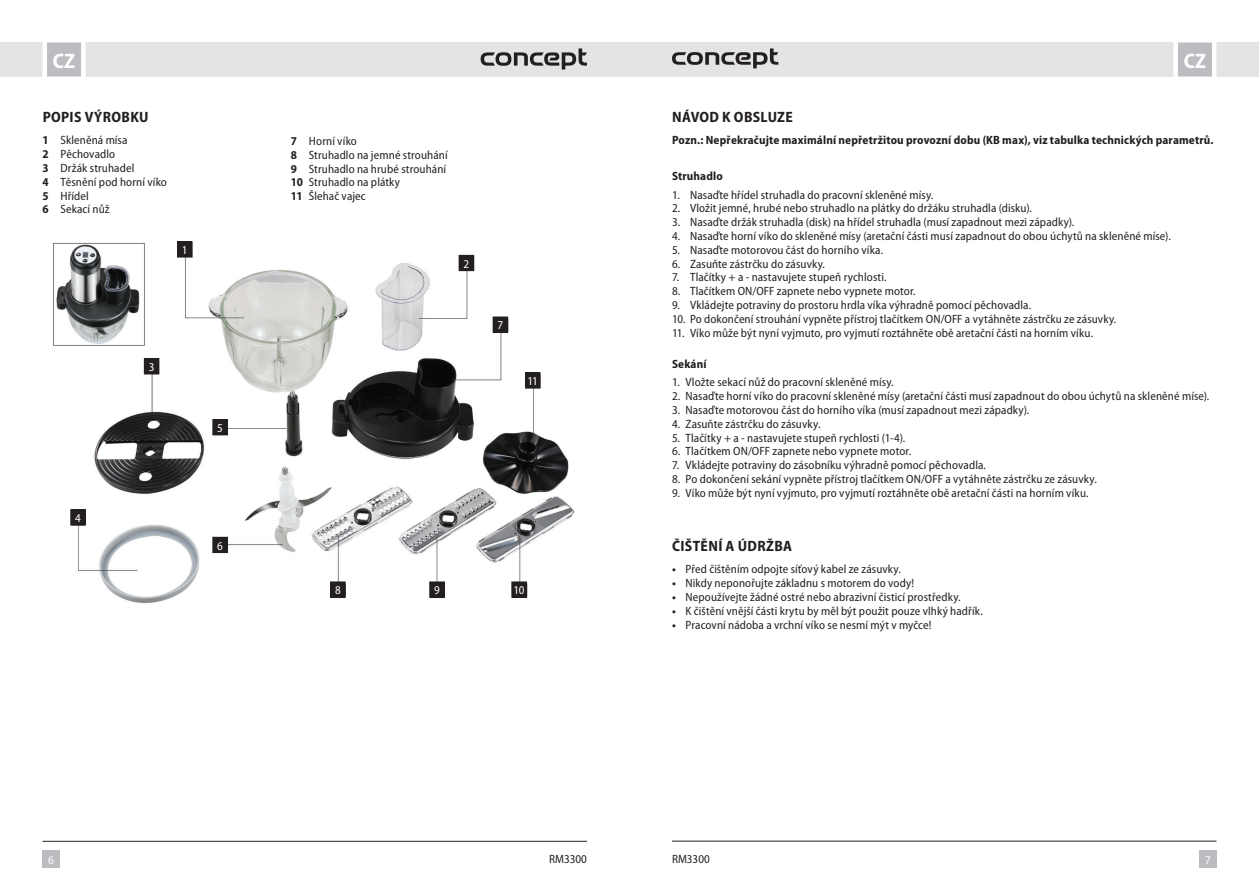
<style>
.page{position:relative;width:1259px;height:893px;background:#fff}
.page>*{position:absolute;margin:0;border:0;box-sizing:border-box;transform-origin:0 0}
.t1{font:700 semi-condensed 21px "Myriad Pro";color:#fff}
.t2{font:700 semi-condensed 15px "Myriad Pro";letter-spacing:.025em;color:#231f20}
.t3{font:semi-condensed 12px/13.8px "Myriad Pro";letter-spacing:.01em;color:#231f20}
.t4{font:700 semi-condensed 12px "Myriad Pro";letter-spacing:.015em;color:#231f20}
.t5{font:semi-condensed 12px "Myriad Pro";color:#fff}
.s1{font-weight:700}
</style>
<div class="page">
<div style="left:629px;top:43px;width:630px;height:34px;background:#e4e4e4"></div>
<div style="left:0;top:43px;width:629px;height:34px;background:#e4e4e4"></div>
<div style="left:43px;top:850px;width:17px;height:17px;background:#bcbdc0"></div>
<div style="left:1199px;top:850px;width:17px;height:17px;background:#bcbdc0"></div>
<svg style="left:1171px;top:42px;width:47px;height:35px;background:#cdced0"></svg>
<svg style="left:40px;top:42px;width:48px;height:35px;background:#ceced0"></svg>
<hr style="left:672px;top:841px;width:544px;height:1px;background:#231f20">
<hr style="left:43px;top:841px;width:544px;height:1px;background:#231f20">
<svg style="left:672px;top:48px;width:106px;height:20px"></svg>
<svg style="left:480px;top:48px;width:107px;height:22px"></svg>
<img style="left:53px;top:241px;width:522px;height:363px">
<div style="left:459px;top:255px;width:14px;height:16px;background:#231f20"></div>
<div style="left:459px;top:255px;width:15px;height:16px;border:1px solid #231f20"></div>
<div style="left:493px;top:317px;width:14px;height:15px;background:#231f20"></div>
<div style="left:493px;top:317px;width:15px;height:15px;border:1px solid #231f20"></div>
<div style="left:525px;top:373px;width:15px;height:15px;background:#231f20"></div>
<div style="left:512px;top:582px;width:14px;height:15px;background:#231f20"></div>
<div style="left:430px;top:582px;width:14px;height:15px;background:#231f20"></div>
<div style="left:429px;top:582px;width:15px;height:15px;border:1px solid #231f20"></div>
<div style="left:331px;top:582px;width:14px;height:15px;background:#231f20"></div>
<div style="left:330px;top:582px;width:15px;height:15px;border:1px solid #231f20"></div>
<div style="left:213px;top:537px;width:14px;height:16px;background:#231f20"></div>
<div style="left:213px;top:419px;width:14px;height:16px;background:#231f20"></div>
<div style="left:144px;top:359px;width:15px;height:15px;background:#231f20"></div>
<div style="left:144px;top:358px;width:15px;height:16px;border:1px solid #231f20"></div>
<div style="left:177px;top:242px;width:15px;height:15px;background:#231f20"></div>
<div style="left:71px;top:510px;width:14px;height:15px;background:#231f20"></div>
<div style="left:71px;top:509px;width:14px;height:16px;border:1px solid #231f20"></div>
<h1 class="t1" style="left:53px;top:50px;width:24px">CZ</h1>
<h1 class="t1" style="left:1183px;top:50px;width:24px">CZ</h1>
<p class="t2" style="left:43px;top:109px;width:107px">POPIS VÝROBKU</p>
<p class="t3" style="left:43px;top:134px;width:126px"><span class="s1">1</span> Skleněná mísa<br><span class="s1">2</span> Pěchovadlo<br><span class="s1">3</span> Držák struhadel<br><span class="s1">4</span> Těsnění pod horní víko<br><span class="s1">5</span> Hřídel<br><span class="s1">6</span> Sekací nůž</p>
<p class="t5" style="left:182px;top:244px;width:7px">1</p>
<p class="t5" style="left:75px;top:511px;width:7px">4</p>
<p class="t5" style="left:149px;top:360px;width:7px">3</p>
<p class="t5" style="left:217px;top:421px;width:7px">5</p>
<p class="t5" style="left:217px;top:539px;width:7px">6</p>
<p class="t3" style="left:291px;top:134px;width:158px"><span class="s1">7</span> Horní víko<br><span class="s1">8</span> Struhadlo na jemné strouhání<br><span class="s1">9</span> Struhadlo na hrubé strouhání<br><span class="s1">10</span> Struhadlo na plátky<br><span class="s1">11</span> Šlehač vajec</p>
<p class="t5" style="left:463px;top:257px;width:7px">2</p>
<p class="t5" style="left:497px;top:319px;width:7px">7</p>
<p class="t5" style="left:527px;top:375px;width:12px">11</p>
<p class="t5" style="left:335px;top:584px;width:7px">8</p>
<p class="t5" style="left:434px;top:584px;width:7px">9</p>
<p class="t5" style="left:513px;top:584px;width:13px">10</p>
<p class="t2" style="left:672px;top:109px;width:122px">NÁVOD K OBSLUZE</p>
<p class="t4" style="left:672px;top:134px;width:543px">Pozn.: Nepřekračujte maximální nepřetržitou provozní dobu (KB max), viz tabulka technických parametrů.</p>
<p class="t4" style="left:672px;top:170px;width:52px">Struhadlo</p>
<p class="t3" style="left:672px;top:188px;width:263px">1. Nasaďte hřídel struhadla do pracovní skleněné mísy.</p>
<p class="t3" style="left:672px;top:202px;width:361px">2. Vložit jemné, hrubé nebo struhadlo na plátky do držáku struhadla (disku).</p>
<p class="t3" style="left:672px;top:215px;width:404px">3. Nasaďte držák struhadla (disk) na hřídel struhadla (musí zapadnout mezi západky).</p>
<p class="t3" style="left:672px;top:229px;width:500px">4. Nasaďte horní víko do skleněné mísy (aretační části musí zapadnout do obou úchytů na skleněné míse).</p>
<p class="t3" style="left:672px;top:243px;width:213px">5. Nasaďte motorovou část do horního víka.</p>
<p class="t3" style="left:672px;top:257px;width:154px">6. Zasuňte zástrčku do zásuvky.</p>
<p class="t3" style="left:672px;top:271px;width:216px">7. Tlačítky + a - nastavujete stupeň rychlosti.</p>
<p class="t3" style="left:672px;top:284px;width:245px">8. Tlačítkem ON/OFF zapnete nebo vypnete motor.</p>
<p class="t3" style="left:672px;top:298px;width:361px">9. Vkládejte potraviny do prostoru hrdla víka výhradně pomocí pěchovadla.</p>
<p class="t3" style="left:672px;top:312px;width:446px">10. Po dokončení strouhání vypněte přístroj tlačítkem ON/OFF a vytáhněte zástrčku ze zásuvky.</p>
<p class="t3" style="left:672px;top:326px;width:422px">11. Víko může být nyní vyjmuto, pro vyjmutí roztáhněte obě aretační části na horním víku.</p>
<p class="t4" style="left:672px;top:358px;width:36px">Sekání</p>
<p class="t3" style="left:672px;top:376px;width:223px">1. Vložte sekací nůž do pracovní skleněné mísy.</p>
<p class="t3" style="left:672px;top:390px;width:539px">2. Nasaďte horní víko do pracovní skleněné mísy (aretační části musí zapadnout do obou úchytů na skleněné míse).</p>
<p class="t3" style="left:672px;top:403px;width:359px">3. Nasaďte motorovou část do horního víka (musí zapadnout mezi západky).</p>
<p class="t3" style="left:672px;top:417px;width:150px">4. Zasuňte zástrčku do zásuvky.</p>
<p class="t3" style="left:672px;top:431px;width:235px">5. Tlačítky + a - nastavujete stupeň rychlosti (1-4).</p>
<p class="t3" style="left:672px;top:445px;width:241px">6. Tlačítkem ON/OFF zapnete nebo vypnete motor.</p>
<p class="t3" style="left:672px;top:459px;width:315px">7. Vkládejte potraviny do zásobníku výhradně pomocí pěchovadla.</p>
<p class="t3" style="left:672px;top:472px;width:426px">8. Po dokončení sekání vypněte přístroj tlačítkem ON/OFF a vytáhněte zástrčku ze zásuvky.</p>
<p class="t3" style="left:672px;top:486px;width:418px">9. Víko může být nyní vyjmuto, pro vyjmutí roztáhněte obě aretační části na horním víku.</p>
<p class="t2" style="left:672px;top:538px;width:121px">ČIŠTĚNÍ A ÚDRŽBA</p>
<p class="t3" style="left:672px;top:563px;width:230px"><span class="s1">•</span> Před čištěním odpojte síťový kabel ze zásuvky.</p>
<p class="t3" style="left:672px;top:576px;width:243px"><span class="s1">•</span> Nikdy neponořujte základnu s motorem do vody!</p>
<p class="t3" style="left:672px;top:590px;width:290px"><span class="s1">•</span> Nepoužívejte žádné ostré nebo abrazivní čisticí prostředky.</p>
<p class="t3" style="left:672px;top:604px;width:312px"><span class="s1">•</span> K čištění vnější části krytu by měl být použit pouze vlhký hadřík.</p>
<p class="t3" style="left:672px;top:618px;width:261px"><span class="s1">•</span> Pracovní nádoba a vrchní víko se nesmí mýt v myčce!</p>
<p class="t5" style="left:48px;top:853px;width:7px">6</p>
<p class="t3" style="left:549px;top:852px;width:39px">RM3300</p>
<p class="t3" style="left:672px;top:852px;width:39px">RM3300</p>
<p class="t5" style="left:1205px;top:853px;width:7px">7</p>
</div>
